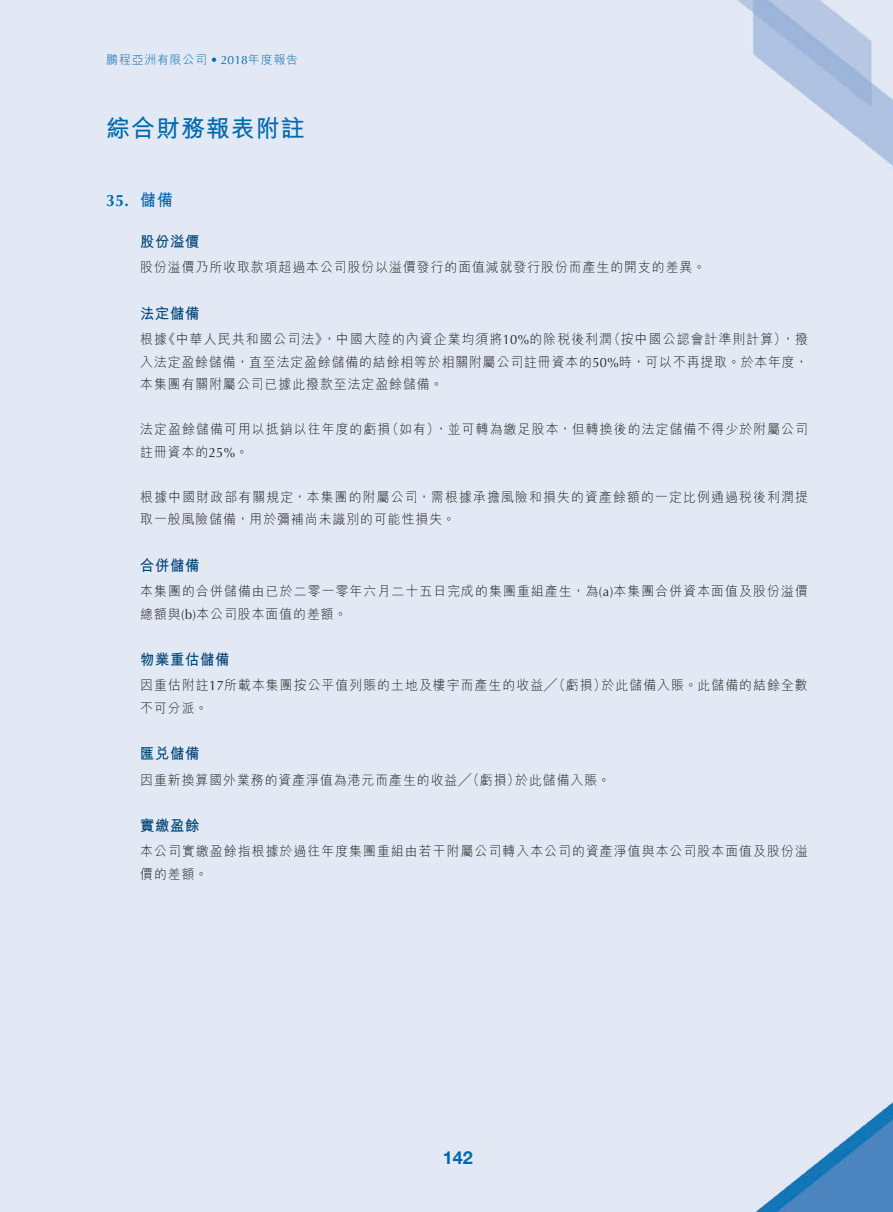
<style>
.page{position:relative;width:893px;height:1212px;background:#e2e9f4}
.page>*{position:absolute;margin:0;border:0;box-sizing:border-box;transform-origin:0 0}
.t1{font:700 24px "M Hei HK";letter-spacing:.04em;color:#016aaf}
.t2{font:700 18px "Helvetica Neue LT Std";color:#016aaf}
.t3{font:700 16.5px "Optima LT Std";color:#016aaf;scale:.95 1}
.t4{font:700 16.5px "M Hei HK";color:#016aaf;scale:.95 1}
.t5{font:700 15px "M Hei HK";letter-spacing:.05em;color:#047;scale:.95 1}
.t6{font:300 13.5px/22.5px "M Hei HK";letter-spacing:.085em;color:#231f20;scale:.95 1}
.t7{font:300 12px "M Hei HK";letter-spacing:.06em;color:#016aaf}
.s1{font-family:"Helvetica Neue LT Std"}
.s2{font-family:"Optima LT Std";font-weight:400}
</style>
<div class="page">
<p class="t7" style="left:106px;top:51px;width:193px">鵬程亞洲有限公司 <span class="s1">•</span> <span class="s2">2018</span>年度報告</p>
<h1 class="t1" style="left:106px;top:110px;width:200px">綜合財務報表附註</h1>
<p class="t3" style="left:106px;top:191px;width:25px">35.</p>
<p class="t4" style="left:140px;top:188px;width:36px">儲備</p>
<p class="t5" style="left:140px;top:231px;width:64px">股份溢價</p>
<p class="t6" style="left:140px;top:256px;width:596px">股份溢價乃所收取款項超過本公司股份以溢價發行的面值減就發行股份而產生的開支的差異。</p>
<p class="t5" style="left:140px;top:302px;width:64px">法定儲備</p>
<p class="t6" style="left:608px;top:327px;width:189px">（按中國公認會計準則計算）</p>
<p class="t6" style="left:163px;top:327px;width:175px">《中華人民共和國公司法》</p>
<p class="t6" style="left:323px;top:327px;width:306px">，中國大陸的內資企業均須將<span class="s2">10%</span>的除稅後利潤</p>
<p class="t6" style="left:782px;top:327px;width:29px">，撥</p>
<p class="t6" style="left:140px;top:327px;width:704px">根據<br>入法定盈餘儲備，直至法定盈餘儲備的結餘相等於相關附屬公司註冊資本的<span class="s2">50%</span>時，可以不再提取。於本年度，本集團有關附屬公司已據此撥款至法定盈餘儲備。</p>
<p class="t6" style="left:435px;top:417px;width:394px">，並可轉為繳足股本，但轉換後的法定儲備不得少於附屬公司</p>
<p class="t6" style="left:386px;top:417px;width:57px">（如有）</p>
<p class="t6" style="left:140px;top:417px;width:265px">法定盈餘儲備可用以抵銷以往年度的虧損註冊資本的<span class="s2">25%</span>。</p>
<p class="t6" style="left:140px;top:485px;width:704px">根據中國財政部有關規定，本集團的附屬公司，需根據承擔風險和損失的資產餘額的一定比例通過稅後利潤提取一般風險儲備，用於彌補尚未識別的可能性損失。</p>
<p class="t5" style="left:140px;top:554px;width:64px">合併儲備</p>
<p class="t6" style="left:140px;top:579px;width:704px">本集團的合併儲備由已於二零一零年六月二十五日完成的集團重組產生，為 <span class="s2">)a(</span> 本集團合併資本面值及股份溢價總額與 <span class="s2">)b(</span> 本公司股本面值的差額。</p>
<p class="t5" style="left:140px;top:648px;width:95px">物業重估儲備</p>
<p class="t6" style="left:602px;top:673px;width:219px">於此儲備入賬。此儲備的結餘全數</p>
<p class="t6" style="left:140px;top:673px;width:492px">因重估附註<span class="s2">17</span>所載本集團按公平值列賬的土地及樓宇而產生的收益╱（虧損）不可分派。</p>
<p class="t5" style="left:140px;top:743px;width:64px">匯兌儲備</p>
<p class="t6" style="left:515px;top:768px;width:102px">於此儲備入賬。</p>
<p class="t6" style="left:140px;top:768px;width:401px">因重新換算國外業務的資產淨值為港元而產生的收益╱（虧損）</p>
<p class="t5" style="left:140px;top:814px;width:64px">實繳盈餘</p>
<p class="t6" style="left:140px;top:839px;width:704px">本公司實繳盈餘指根據於過往年度集團重組由若干附屬公司轉入本公司的資產淨值與本公司股本面值及股份溢價的差額。</p>
<h2 class="t2" style="left:443px;top:1146px;width:32px">142</h2>
</div>
